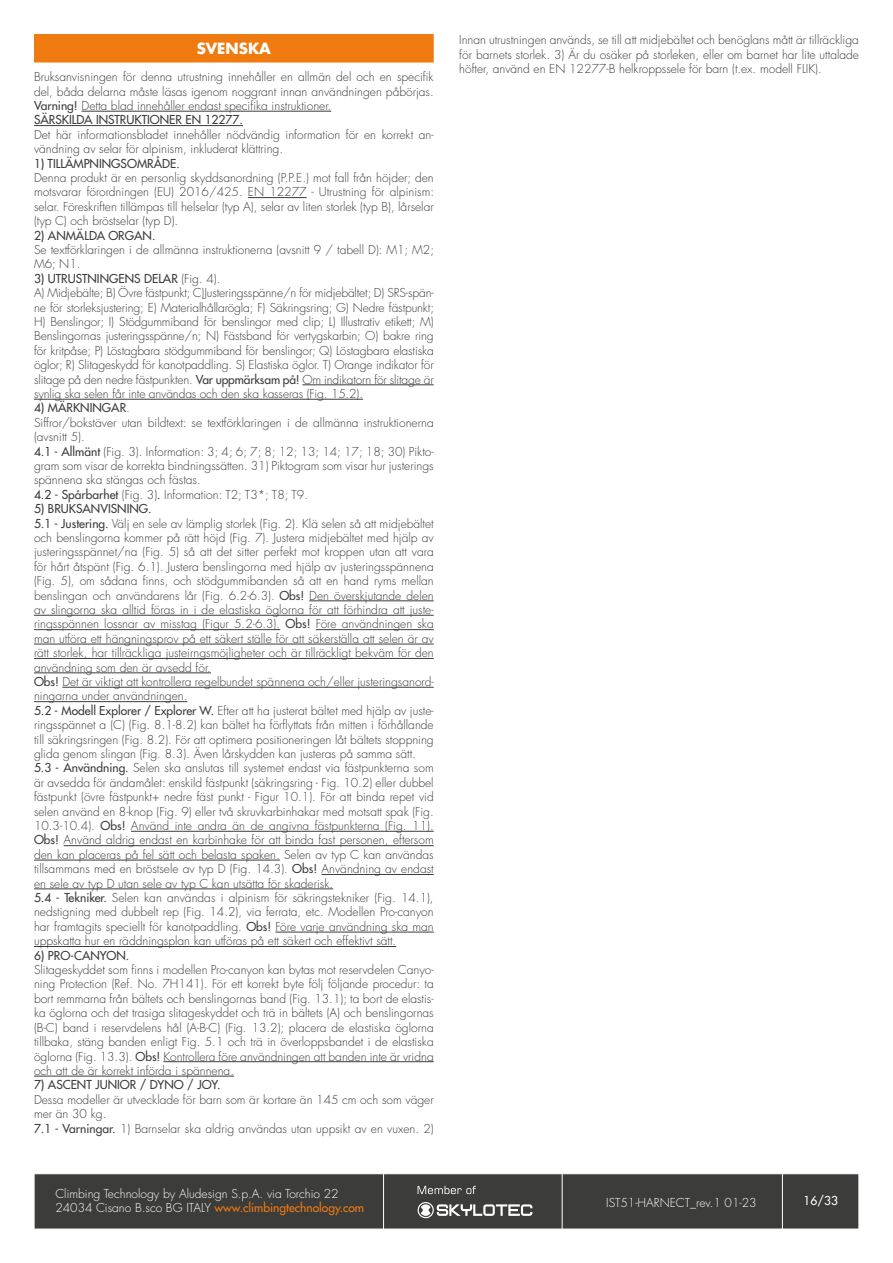
<style>
.page{position:relative;width:893px;height:1263px;background:#fff}
.page>*{position:absolute;margin:0;border:0;box-sizing:border-box;transform-origin:0 0}
.t1{font:700 15px "Futura LTW1 G";color:#fff}
.t2{font:300 12px/14.4px "Futura LTW1 G";color:#3c3c3b}
.t3{font:300 12px/14.4px "Futura LTW1 G";color:#fff}
.t4{font:500 12px "Futura LTW1 G";color:#3c3c3b}
.t5{font:500 12px "Futura LTW1 G";color:#fff}
.s1{font-weight:500}
.s2{font-weight:500;color:#ef7b10}
</style>
<div class="page">
<div style="left:35px;top:1174px;width:824px;height:55px;background:#3c3c3b"></div>
<hr style="left:383px;top:1174px;width:1px;height:55px;background:#fff">
<hr style="left:562px;top:1174px;width:1px;height:55px;background:#fff">
<hr style="left:782px;top:1174px;width:1px;height:55px;background:#fff">
<svg style="left:418px;top:1186px;width:58px;height:8px"></svg>
<svg style="left:417px;top:1201px;width:115px;height:18px"></svg>
<div style="left:34px;top:34px;width:400px;height:29px;background:#ef7b10"></div>
<hr style="left:82px;top:111px;width:249px;height:1px;background:#3c3c3b">
<hr style="left:34px;top:125px;width:209px;height:1px;background:#3c3c3b">
<hr style="left:248px;top:197px;width:59px;height:1px;background:#3c3c3b">
<hr style="left:302px;top:385px;width:132px;height:1px;background:#3c3c3b">
<hr style="left:34px;top:399px;width:329px;height:1px;background:#3c3c3b">
<hr style="left:309px;top:601px;width:125px;height:1px;background:#3c3c3b">
<hr style="left:34px;top:615px;width:400px;height:1px;background:#3c3c3b">
<hr style="left:34px;top:629px;width:246px;height:1px;background:#3c3c3b">
<hr style="left:316px;top:629px;width:118px;height:1px;background:#3c3c3b">
<hr style="left:34px;top:644px;width:400px;height:1px;background:#3c3c3b">
<hr style="left:34px;top:658px;width:400px;height:1px;background:#3c3c3b">
<hr style="left:34px;top:673px;width:177px;height:1px;background:#3c3c3b">
<hr style="left:62px;top:687px;width:372px;height:1px;background:#3c3c3b">
<hr style="left:34px;top:701px;width:153px;height:1px;background:#3c3c3b">
<hr style="left:131px;top:831px;width:303px;height:1px;background:#3c3c3b">
<hr style="left:64px;top:845px;width:370px;height:1px;background:#3c3c3b">
<hr style="left:34px;top:860px;width:246px;height:1px;background:#3c3c3b">
<hr style="left:322px;top:874px;width:112px;height:1px;background:#3c3c3b">
<hr style="left:34px;top:889px;width:299px;height:1px;background:#3c3c3b">
<hr style="left:275px;top:932px;width:159px;height:1px;background:#3c3c3b">
<hr style="left:34px;top:946px;width:362px;height:1px;background:#3c3c3b">
<hr style="left:163px;top:1061px;width:271px;height:1px;background:#3c3c3b">
<hr style="left:34px;top:1076px;width:200px;height:1px;background:#3c3c3b">
<p class="t1" style="left:197px;top:35px;width:76px">SVENSKA</p>
<p class="t2" style="left:34px;top:69px;width:401px">Bruksanvisningen för denna utrustning innehåller en allmän del och en specifik del, båda delarna måste läsas igenom noggrant innan användningen påbörjas.<br><span class="s1">Varning!</span> Detta blad innehåller endast specifika instruktioner.<br><span class="s1">SÄRSKILDA INSTRUKTIONER EN 12277.</span></p>
<p class="t2" style="left:34px;top:126px;width:401px">Det här informationsbladet innehåller nödvändig information för en korrekt an&shy;vändning av selar för alpinism, inkluderat klättring.</p>
<p class="t4" style="left:34px;top:153px;width:147px">1) TILLÄMPNINGSOMRÅDE.</p>
<p class="t2" style="left:34px;top:170px;width:402px;text-align:justify">Denna produkt är en personlig skyddsanordning (P.P.E.) mot fall från höjder; den motsvarar förordningen (EU) 2016/425. EN 12277 - Utrustning för alpinism: selar. Föreskriften tillämpas till helselar (typ A), selar av liten storlek (typ B), lårselar (typ C) och bröstselar (typ D).</p>
<p class="t4" style="left:34px;top:225px;width:123px">2) ANMÄLDA ORGAN.</p>
<p class="t2" style="left:34px;top:242px;width:402px">Se textförklaringen i de allmänna instruktionerna (avsnitt 9 / tabell D): M1; M2;<br>M6; N1.</p>
<p class="t2" style="left:34px;top:270px;width:402px"><span class="s1">3) UTRUSTNINGENS DELAR</span> (Fig. 4).<br>A) Midjebälte; B) Övre fästpunkt; C)Justeringsspänne/n för midjebältet; D) SRS-spän&shy;ne för storleksjustering; E) Materialhållarögla; F) Säkringsring; G) Nedre fästpunkt; H) Benslingor; I) Stödgummiband för benslingor med clip; L) Illustrativ etikett; M)<br>Benslingornas justeringsspänne/n; N) Fästsband för vertygskarbin; O) bakre ring för kritpåse; P) Löstagbara stödgummiband för benslingor; Q) Löstagbara elastiska öglor; R) Slitageskydd för kanotpaddling. S) Elastiska öglor. T) Orange indikator för slitage på den nedre fästpunkten. <span class="s1">Var uppmärksam på!</span> Om indikatorn för slitage är synlig ska selen får inte användas och den ska kasseras (Fig. 15.2).</p>
<p class="t2" style="left:34px;top:400px;width:401px"><span class="s1">4) MÄRKNINGAR</span>.<br>Siffror/bokstäver utan bildtext: se textförklaringen i de allmänna instruktionerna (avsnitt 5).<br><span class="s1">4.1 - Allmänt</span> (Fig. 3). Information: 3; 4; 6; 7; 8; 12; 13; 14; 17; 18; 30) Pikto&shy;gram som visar de korrekta bindningssätten. 31) Piktogram som visar hur justerings spännena ska stängas och fästas.<br><span class="s1">4.2 - Spårbarhet</span> (Fig. 3)<span class="s1">.</span> Information: T2; T3*; T8; T9.</p>
<p class="t2" style="left:34px;top:501px;width:401px"><span class="s1">5) BRUKSANVISNING.<br>5.1 - Justering.</span> Välj en sele av lämplig storlek (Fig. 2). Klä selen så att midjebältet och benslingorna kommer på rätt höjd (Fig. 7). Justera midjebältet med hjälp av justeringsspännet/na (Fig. 5) så att det sitter perfekt mot kroppen utan att vara för hårt åtspänt (Fig. 6.1). Justera benslingorna med hjälp av justeringsspännena (Fig. 5), om sådana finns, och stödgummibanden så att en hand ryms mellan benslingan och användarens lår (Fig. 6.2-6.3). <span class="s1">Obs!</span> Den överskjutande delen av slingorna ska alltid föras in i de elastiska öglorna för att förhindra att juste&shy;ringsspännen lossnar av misstag (Figur 5.2-6.3). <span class="s1">Obs!</span> Före användningen ska man utföra ett hängningsprov på ett säkert ställe för att säkerställa att selen är av rätt storlek, har tillräckliga justeirngsmöjligheter och är tillräckligt bekväm för den användning som den är avsedd för.<br><span class="s1">Obs!</span> Det är viktigt att kontrollera regelbundet spännena och/eller justeringsanord&shy;ningarna under användningen.<br><span class="s1">5.2 - Modell Explorer / Explorer W.</span> Efter att ha justerat bältet med hjälp av juste&shy;ringsspännet a (C) (Fig. 8.1-8.2) kan bältet ha förflyttats från mitten i förhållande till säkringsringen (Fig. 8.2). För att optimera positioneringen låt bältets stoppning glida genom slingan (Fig. 8.3). Även lårskydden kan justeras på samma sätt.<br><span class="s1">5.3 - Användning.</span> Selen ska anslutas till systemet endast via fästpunkterna som är avsedda för ändamålet: enskild fästpunkt (säkringsring - Fig. 10.2) eller dubbel fästpunkt (övre fästpunkt+ nedre fäst punkt - Figur 10.1). För att binda repet vid selen använd en 8-knop (Fig. 9) eller två skruvkarbinhakar med motsatt spak (Fig.<br>10.3-10.4). <span class="s1">Obs!</span> Använd inte andra än de angivna fästpunkterna (Fig. 11).<br><span class="s1">Obs!</span> Använd aldrig endast en karbinhake för att binda fast personen, eftersom den kan placeras på fel sätt och belasta spaken. Selen av typ C kan användas tillsammans med en bröstsele av typ D (Fig. 14.3). <span class="s1">Obs!</span> Användning av endast en sele av typ D utan sele av typ C kan utsätta för skaderisk.<br><span class="s1">5.4 - Tekniker.</span> Selen kan användas i alpinism för säkringstekniker (Fig. 14.1), nedstigning med dubbelt rep (Fig. 14.2), via ferrata, etc. Modellen Pro-canyon har framtagits speciellt för kanotpaddling. <span class="s1">Obs!</span> Före varje användning ska man uppskatta hur en räddningsplan kan utföras på ett säkert och effektivt sätt.</p>
<p class="t4" style="left:34px;top:945px;width:97px">6) PRO-CANYON.</p>
<p class="t2" style="left:34px;top:962px;width:401px;text-align:justify">Slitageskyddet som finns i modellen Pro-canyon kan bytas mot reservdelen Canyo&shy;ning Protection (Ref. No. 7H141). För ett korrekt byte följ följande procedur: ta bort remmarna från bältets och benslingornas band (Fig. 13.1); ta bort de elastis&shy;ka öglorna och det trasiga slitageskyddet och trä in bältets (A) och benslingornas (B-C) band i reservdelens hål (A-B-C) (Fig. 13.2); placera de elastiska öglorna tillbaka, stäng banden enligt Fig. 5.1 och trä in överloppsbandet i de elastiska öglorna (Fig. 13.3). <span class="s1">Obs!</span> Kontrollera före användningen att banden inte är vridna och att de är korrekt införda i spännena.</p>
<p class="t4" style="left:34px;top:1075px;width:188px">7) ASCENT JUNIOR / DYNO / JOY.</p>
<p class="t2" style="left:34px;top:1091px;width:401px">Dessa modeller är utvecklade för barn som är kortare än 145 cm och som väger mer än 30 kg.<br><span class="s1">7.1 - Varningar.</span> 1) Barnselar ska aldrig användas utan uppsikt av en vuxen. 2)</p>
<p class="t2" style="left:459px;top:32px;width:401px;text-align:justify">Innan utrustningen används, se till att midjebältet och benöglans mått är tillräckliga för barnets storlek. 3) Är du osäker på storleken, eller om barnet har lite uttalade höfter, använd en EN 12277-B helkroppssele för barn (t.ex. modell FLIK).</p>
<p class="t3" style="left:55px;top:1185px;width:310px">Climbing Technology by Aludesign S.p.A. via Torchio 22<br>24034 Cisano B.sco BG ITALY <span class="s2">www.climbingtechnology.com</span></p>
<p class="t3" style="left:606px;top:1194px;width:152px">IST51-HARNECT_rev.1 01-23</p>
<p class="t5" style="left:804px;top:1191px;width:36px">16/33</p>
</div>
